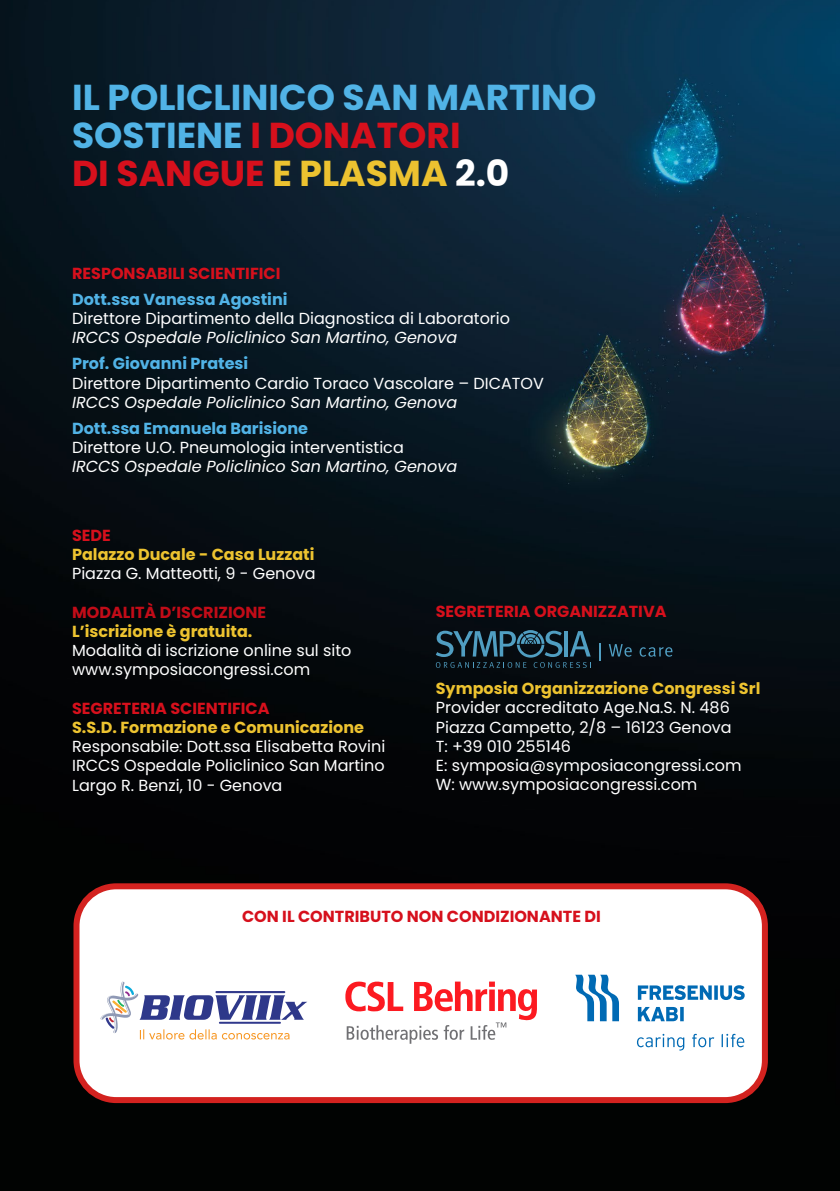
<style>
.page{position:relative;width:840px;height:1191px;background:#fff}
.page>*{position:absolute;margin:0;border:0;box-sizing:border-box;transform-origin:0 0}
.t1{font:700 36px/38px "Poppins";color:#51b3e6}
.t2{font:16px/19.2px "Poppins";color:#fff}
.t3{font:italic 16px "Poppins";color:#fff}
.t4{font:700 16px "Poppins";color:#edc330}
.t5{font:700 16px "Poppins";color:#d6101c}
.t6{font:700 16px "Poppins";color:#51b3e6}
.t7{font:700 16px "Poppins";color:#c20c18}
.s1{color:#d6101c}
.s2{color:#ecc230}
.s3{color:#fff}
</style>
<div class="page">
<img style="left:0;top:0;width:839px;height:1191px">
<div style="left:76px;top:886px;width:688px;height:214px;background:#fff;border-radius:40px"></div>
<div style="left:73px;top:883px;width:694px;height:220px;border:6px solid #d3221f;border-radius:40px"></div>
<svg style="left:435px;top:630px;width:155px;height:38px;background:#1c3947"></svg>
<svg style="left:599px;top:643px;width:1px;height:17px"></svg>
<svg style="left:608px;top:644px;width:23px;height:12px"></svg>
<svg style="left:639px;top:647px;width:33px;height:10px"></svg>
<svg style="left:345px;top:981px;width:191px;height:62px"></svg>
<svg style="left:575px;top:974px;width:43px;height:47px"></svg>
<svg style="left:637px;top:1007px;width:46px;height:14px"></svg>
<svg style="left:637px;top:985px;width:107px;height:15px"></svg>
<svg style="left:636px;top:1033px;width:108px;height:17px"></svg>
<svg style="left:100px;top:981px;width:207px;height:58px"></svg>
<h1 class="t1" style="left:72px;top:78px;width:525px">IL POLICLINICO SAN MARTINO<br>SOSTIENE <span class="s1">I DONATORI<br>DI SANGUE</span> <span class="s2">E PLASMA</span> <span class="s3">2.0</span></h1>
<p class="t5" style="left:72px;top:264px;width:210px">RESPONSABILI SCIENTIFICI</p>
<p class="t6" style="left:72px;top:290px;width:217px">Dott.ssa Vanessa Agostini</p>
<p class="t2" style="left:72px;top:309px;width:439px">Direttore Dipartimento della Diagnostica di Laboratorio</p>
<p class="t3" style="left:72px;top:328px;width:386px">IRCCS Ospedale Policlinico San Martino, Genova</p>
<p class="t6" style="left:72px;top:354px;width:178px">Prof. Giovanni Pratesi</p>
<p class="t2" style="left:72px;top:373px;width:473px">Direttore Dipartimento Cardio Toraco Vascolare – DICATOV</p>
<p class="t3" style="left:72px;top:393px;width:386px">IRCCS Ospedale Policlinico San Martino, Genova</p>
<p class="t6" style="left:72px;top:419px;width:237px">Dott.ssa Emanuela Barisione</p>
<p class="t2" style="left:72px;top:438px;width:333px">Direttore U.O. Pneumologia interventistica</p>
<p class="t3" style="left:72px;top:457px;width:386px">IRCCS Ospedale Policlinico San Martino, Genova</p>
<p class="t5" style="left:72px;top:526px;width:40px">SEDE</p>
<p class="t4" style="left:72px;top:545px;width:244px">Palazzo Ducale - Casa Luzzati</p>
<p class="t2" style="left:72px;top:564px;width:245px">Piazza G. Matteotti, 9 - Genova</p>
<p class="t7" style="left:72px;top:603px;width:195px">MODALITÀ D’ISCRIZIONE</p>
<p class="t4" style="left:72px;top:622px;width:182px">L’iscrizione è gratuita.</p>
<p class="t2" style="left:72px;top:641px;width:281px">Modalità di iscrizione online sul sito www.symposiacongressi.com</p>
<p class="t5" style="left:72px;top:699px;width:199px">SEGRETERIA SCIENTIFICA</p>
<p class="t4" style="left:72px;top:718px;width:293px">S.S.D. Formazione e Comunicazione</p>
<p class="t2" style="left:72px;top:737px;width:314px;text-align:justify">Responsabile: Dott.ssa Elisabetta Rovini IRCCS Ospedale Policlinico San Martino Largo R. Benzi, 10 - Genova</p>
<p class="t5" style="left:435px;top:602px;width:232px">SEGRETERIA ORGANIZZATIVA</p>
<p class="t4" style="left:435px;top:679px;width:326px">Symposia Organizzazione Congressi Srl</p>
<p class="t2" style="left:435px;top:698px;width:307px">Provider accreditato Age.Na.S. N. 486<br>Piazza Campetto, 2/8 – 16123 Genova<br>T: +39 010 255146<br>E: symposia@symposiacongressi.com<br>W: www.symposiacongressi.com</p>
<p class="t5" style="left:242px;top:906px;width:360px">CON IL CONTRIBUTO NON CONDIZIONANTE DI</p>
</div>
